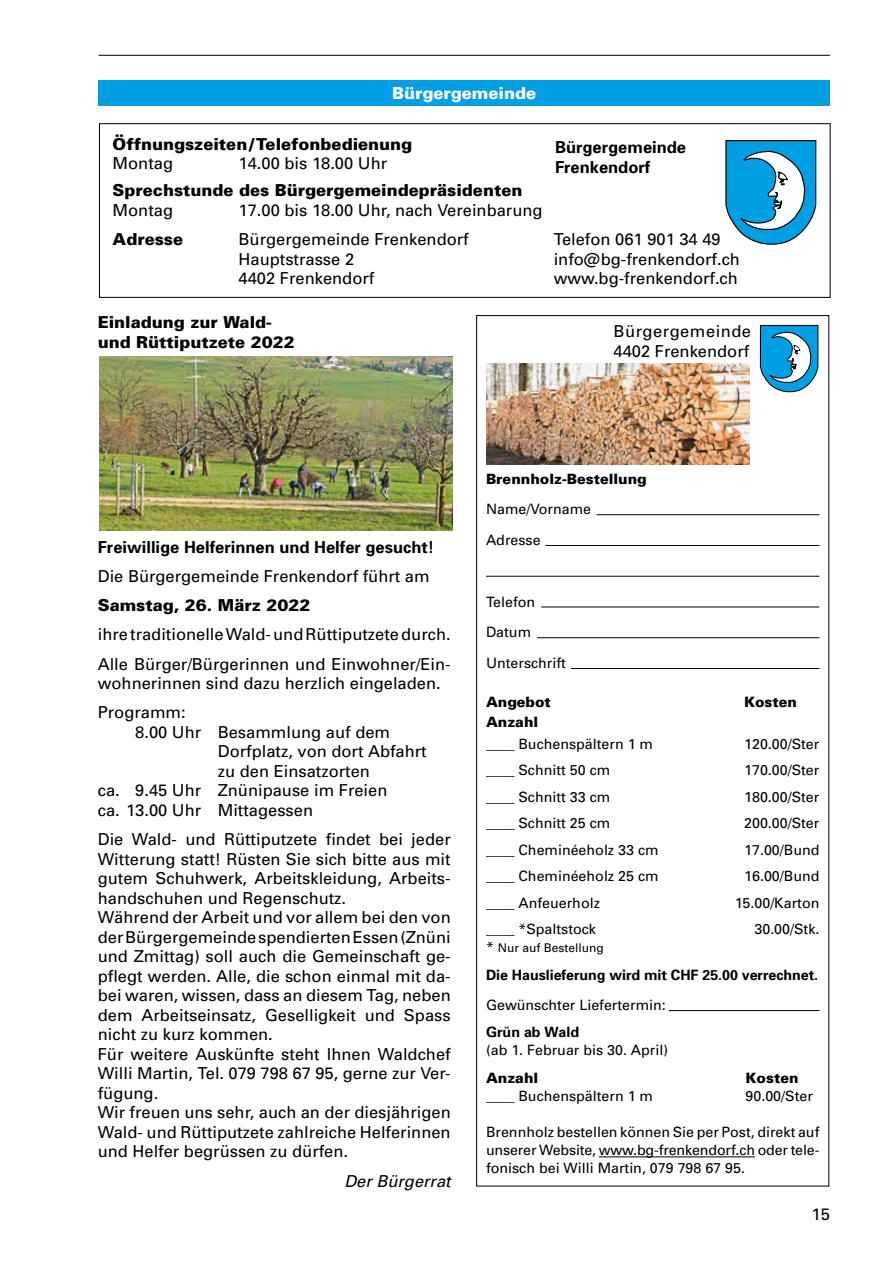
<style>
.page{position:relative;width:893px;height:1263px;background:#fff}
.page>*{position:absolute;margin:0;border:0;box-sizing:border-box;transform-origin:0 0}
.t1{font:16.5px/19.5px "Univers";color:#000}
.t2{font:900 16.5px/19.5px "Univers";color:#000}
.t3{font:700 16.5px/19.5px "Univers";color:#000}
.t4{font:900 16.5px "Univers";color:#fff}
.t5{font:italic 16.5px "Univers";color:#000}
.t6{font:14.25px/30.8px "Univers";color:#000}
.t7{font:700 14.25px "Univers";letter-spacing:-.005em;color:#000}
.t8{font:900 14.25px "Univers";color:#000}
.t9{font:12px "Univers";color:#000}
.s1{font-size:14.25px}
</style>
<div class="page">
<hr style="left:98px;top:55px;width:732px;height:1px;background:#000">
<div style="left:99px;top:123px;width:731px;height:175px;border:1px solid #000"></div>
<svg style="left:816px;top:140px;width:1px;height:67px"></svg>
<svg style="left:725px;top:140px;width:91px;height:105px"></svg>
<div style="left:98px;top:81px;width:732px;height:25px;background:#009fe3"></div>
<img style="left:99px;top:356px;width:353px;height:175px">
<hr style="left:597px;top:514px;width:222px;height:1px;background:#000">
<hr style="left:545px;top:545px;width:274px;height:1px;background:#000">
<hr style="left:486px;top:576px;width:333px;height:1px;background:#000">
<hr style="left:541px;top:607px;width:278px;height:1px;background:#000">
<hr style="left:537px;top:637px;width:282px;height:1px;background:#000">
<hr style="left:571px;top:668px;width:248px;height:1px;background:#000">
<hr style="left:669px;top:1010px;width:150px;height:1px;background:#000">
<hr style="left:599px;top:1156px;width:156px;height:1px;background:#000">
<svg style="left:786px;top:325px;width:33px;height:68px"></svg>
<svg style="left:760px;top:325px;width:58px;height:67px"></svg>
<img style="left:487px;top:364px;width:262px;height:100px">
<p class="t4" style="left:392px;top:83px;width:145px">Bürgergemeinde</p>
<p class="t2" style="left:113px;top:134px;width:301px">Öffnungszeiten/Telefonbedienung</p>
<p class="t1" style="left:113px;top:154px;width:62px">Montag</p>
<p class="t1" style="left:239px;top:154px;width:150px">14.00 bis 18.00 Uhr</p>
<p class="t2" style="left:113px;top:181px;width:411px">Sprechstunde des Bürgergemeindepräsidenten</p>
<p class="t1" style="left:113px;top:201px;width:62px">Montag</p>
<p class="t1" style="left:239px;top:201px;width:305px">17.00 bis 18.00 Uhr, nach Vereinbarung</p>
<p class="t2" style="left:113px;top:229px;width:72px">Adresse</p>
<p class="t1" style="left:239px;top:230px;width:232px">Bürgergemeinde Frenkendorf</p>
<p class="t1" style="left:554px;top:230px;width:169px">Telefon 061 901 34 49</p>
<p class="t1" style="left:239px;top:249px;width:117px">Hauptstrasse 2</p>
<p class="t1" style="left:554px;top:249px;width:188px">info@bg-frenkendorf.ch</p>
<p class="t1" style="left:239px;top:269px;width:137px">4402 Frenkendorf</p>
<p class="t1" style="left:554px;top:269px;width:186px">www.bg-frenkendorf.ch</p>
<p class="t3" style="left:555px;top:137px;width:133px">Bürgergemeinde<br>Frenkendorf</p>
<p class="t2" style="left:98px;top:313px;width:199px">Einladung zur Wald&shy;und Rüttiputzete 2022</p>
<p class="t1" style="left:614px;top:322px;width:139px">Bürgergemeinde<br>4402 Frenkendorf</p>
<p class="t3" style="left:98px;top:536px;width:338px">Freiwillige Helferinnen und Helfer gesucht!</p>
<p class="t1" style="left:98px;top:566px;width:333px">Die Bürgergemeinde Frenkendorf führt am</p>
<p class="t2" style="left:98px;top:595px;width:214px">Samstag, 26. März 2022</p>
<p class="t1" style="left:98px;top:620px;width:354px;line-height:29.2px">ihre traditionelle Wald- und Rüttiputzete durch.<br>Alle Bürger/Bürgerinnen und Einwohner/Ein-</p>
<p class="t1" style="left:98px;top:669px;width:344px;line-height:29.2px">wohnerinnen sind dazu herzlich eingeladen.<br>Programm:</p>
<p class="t1" style="left:135px;top:722px;width:256px">8.00 Uhr Besammlung auf dem</p>
<p class="t1" style="left:218px;top:742px;width:210px">Dorfplatz, von dort Abfahrt</p>
<p class="t1" style="left:218px;top:761px;width:154px">zu den Einsatzorten</p>
<p class="t1" style="left:98px;top:781px;width:291px">ca. 9.45 Uhr Znünipause im Freien</p>
<p class="t1" style="left:98px;top:800px;width:217px">ca. 13.00 Uhr Mittagessen</p>
<p class="t1" style="left:98px;top:830px;width:354px">Die Wald- und Rüttiputzete findet bei jeder Witterung statt! Rüsten Sie sich bitte aus mit gutem Schuhwerk, Arbeitskleidung, Arbeits&shy;handschuhen und Regenschutz.<br>Während der Arbeit und vor allem bei den von der Bürgergemeinde spendierten Essen (Znüni und Zmittag) soll auch die Gemeinschaft ge&shy;pflegt werden. Alle, die schon einmal mit da&shy;bei waren, wissen, dass an diesem Tag, neben dem Arbeitseinsatz, Geselligkeit und Spass nicht zu kurz kommen.<br>Für weitere Auskünfte steht Ihnen Waldchef Willi Martin, Tel. 079 798 67 95, gerne zur Ver&shy;fügung.<br>Wir freuen uns sehr, auch an der diesjährigen Wald- und Rüttiputzete zahlreiche Helferinnen und Helfer begrüssen zu dürfen.</p>
<p class="t5" style="left:344px;top:1171px;width:108px">Der Bürgerrat</p>
<p class="t8" style="left:486px;top:470px;width:162px">Brennholz-Bestellung</p>
<p class="t6" style="left:486px;top:494px;width:107px">Name/Vorname<br>Adresse</p>
<p class="t6" style="left:486px;top:586px;width:81px">Telefon<br>Datum<br>Unterschrift</p>
<p class="t8" style="left:486px;top:693px;width:66px">Angebot</p>
<p class="t8" style="left:744px;top:693px;width:55px">Kosten</p>
<p class="t8" style="left:486px;top:713px;width:54px">Anzahl</p>
<p class="t6" style="left:486px;top:729px;width:169px">____ Buchenspältern 1 m</p>
<p class="t6" style="left:744px;top:729px;width:77px">120.00/Ster</p>
<p class="t6" style="left:486px;top:755px;width:126px">____ Schnitt 50 cm</p>
<p class="t6" style="left:744px;top:755px;width:77px">170.00/Ster</p>
<p class="t6" style="left:486px;top:782px;width:126px">____ Schnitt 33 cm</p>
<p class="t6" style="left:744px;top:782px;width:77px">180.00/Ster</p>
<p class="t6" style="left:486px;top:808px;width:126px">____ Schnitt 25 cm</p>
<p class="t6" style="left:744px;top:808px;width:77px">200.00/Ster</p>
<p class="t6" style="left:486px;top:835px;width:174px">____ Cheminéeholz 33 cm</p>
<p class="t6" style="left:744px;top:835px;width:77px">17.00/Bund</p>
<p class="t6" style="left:486px;top:861px;width:174px">____ Cheminéeholz 25 cm</p>
<p class="t6" style="left:744px;top:861px;width:77px">16.00/Bund</p>
<p class="t6" style="left:486px;top:888px;width:115px">____ Anfeuerholz</p>
<p class="t6" style="left:735px;top:888px;width:86px">15.00/Karton</p>
<p class="t6" style="left:486px;top:914px;width:112px">____ *Spaltstock</p>
<p class="t6" style="left:754px;top:914px;width:66px">30.00/Stk.</p>
<p class="t9" style="left:486px;top:941px;width:119px"><span class="s1">*</span> Nur auf Bestellung</p>
<p class="t7" style="left:486px;top:966px;width:334px">Die Hauslieferung wird mit CHF 25.00 verrechnet.</p>
<p class="t6" style="left:486px;top:990px;width:181px">Gewünschter Liefertermin:</p>
<p class="t7" style="left:486px;top:1023px;width:95px">Grün ab Wald</p>
<p class="t6" style="left:486px;top:1035px;width:184px">(ab 1. Februar bis 30. April)</p>
<p class="t8" style="left:486px;top:1069px;width:54px">Anzahl</p>
<p class="t8" style="left:745px;top:1069px;width:55px">Kosten</p>
<p class="t6" style="left:486px;top:1081px;width:169px">____ Buchenspältern 1 m</p>
<p class="t6" style="left:745px;top:1081px;width:69px">90.00/Ster</p>
<p class="t6" style="left:486px;top:1123px;width:335px;line-height:18px;text-align:justify">Brennholz bestellen können Sie per Post, direkt auf unserer Website, www.bg-frenkendorf.ch oder tele&shy;fonisch bei Willi Martin, 079 798 67 95.</p>
<p class="t1" style="left:811px;top:1205px;width:20px">15</p>
</div>
